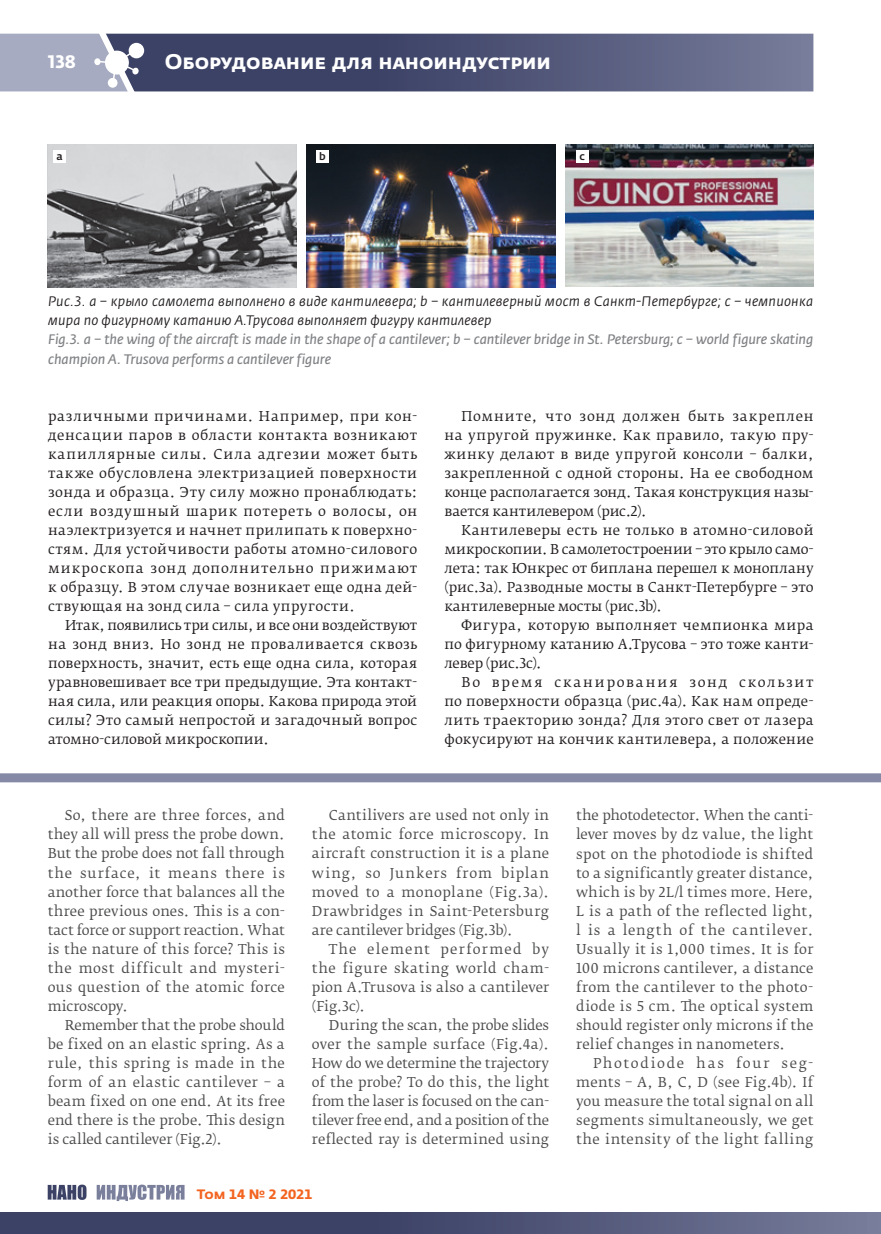
<style>
.page{position:relative;width:881px;height:1234px;background:#fff}
.page>*{position:absolute;margin:0;border:0;box-sizing:border-box;transform-origin:0 0}
.t1{font:700 21px "Fedra Sans Alt Pro";color:#fff}
.t2{font:700 18px "Fedra Sans Alt Pro";color:#fff}
.t3{font:italic 13.65px/19px "Fedra Sans Pro";letter-spacing:-.01em;color:#808285}
.t4{font:italic 13.65px/19px "Fedra Sans Pro";letter-spacing:.015em;color:#231f20}
.t5{font:13.5px/19px "Fedra Serif B Pro";letter-spacing:.015em;color:#4b4c4d;text-align:justify}
.t6{font:13.5px/19px "Fedra Serif B Pro";letter-spacing:.01em;color:#231f20;text-align:justify}
.t7{font:700 13.5px "Fedra Sans Alt Pro";color:#f36421}
.t8{font:500 10.5px "Fedra Sans Pro";color:#231f20}
</style>
<div class="page">
<svg style="left:0;top:33px;width:813px;height:59px;background:#616686"></svg>
<div style="left:0;top:1211px;width:880px;height:22px;background:linear-gradient(to right,#2d3459,#6c7191)"></div>
<div style="left:0;top:773px;width:880px;height:9px;background:#8589a5"></div>
<svg style="left:48px;top:1184px;width:38px;height:15px"></svg>
<svg style="left:97px;top:1184px;width:87px;height:16px"></svg>
<img style="left:48px;top:144px;width:248px;height:143px">
<img style="left:306px;top:144px;width:249px;height:143px">
<img style="left:565px;top:144px;width:248px;height:143px">
<div style="left:54px;top:150px;width:12px;height:12px;background:#fff"></div>
<div style="left:316px;top:150px;width:12px;height:12px;background:#fff"></div>
<div style="left:576px;top:150px;width:12px;height:12px;background:#fff"></div>
<h2 class="t2" style="left:48px;top:50px;width:30px">138</h2>
<h1 class="t1" style="left:165px;top:48px;width:387px">Оборудование для наноиндустрии</h1>
<p class="t8" style="left:57px;top:149px;width:8px">а</p>
<p class="t8" style="left:319px;top:149px;width:8px">b</p>
<p class="t8" style="left:579px;top:149px;width:7px">c</p>
<p class="t4" style="left:48px;top:292px;width:766px">Рис.3. a – крыло самолета выполнено в виде кантилевера; b – кантилеверный мост в Санкт-Петербурге; с – чемпионка мира по фигурному катанию А.Трусова выполняет фигуру кантилевер</p>
<p class="t3" style="left:48px;top:330px;width:766px">Fig.3. a – the wing of the aircraft is made in the shape of a cantilever; b – cantilever bridge in St. Petersburg; с – world figure skating champion A. Trusova performs a cantilever figure</p>
<p class="t6" style="left:48px;top:406px;width:371px">различными причинами. Например, при кон&shy;денсации паров в области контакта возникают капиллярные силы. Сила адгезии может быть также обусловлена электризацией поверхности зонда и образца. Эту силу можно пронаблюдать: если воздушный шарик потереть о волосы, он наэлектризуется и начнет прилипать к поверхно&shy;стям. Для устойчивости работы атомно-силового микроскопа зонд дополнительно прижимают к образцу. В этом случае возникает еще одна дей&shy;ствующая на зонд сила – сила упругости.</p>
<p class="t6" style="left:48px;top:615px;width:371px;text-indent:17px">Итак, появились три силы, и все они воздействуют на зонд вниз. Но зонд не проваливается сквозь поверхность, значит, есть еще одна сила, которая уравновешивает все три предыдущие. Эта контакт&shy;ная сила, или реакция опоры. Какова природа этой силы? Это самый непростой и загадочный вопрос атомно-силовой микроскопии.</p>
<p class="t6" style="left:444px;top:406px;width:370px;text-indent:17px">Помните, что зонд должен быть закреплен на упругой пружинке. Как правило, такую пру&shy;жинку делают в виде упругой консоли – балки, закрепленной с одной стороны. На ее свободном конце располагается зонд. Такая конструкция назы&shy;вается кантилевером (рис.2).</p>
<p class="t6" style="left:444px;top:520px;width:371px;text-indent:17px">Кантилеверы есть не только в атомно-силовой микроскопии. В самолетостроении – это крыло само&shy;лета: так Юнкрес от биплана перешел к моноплану (рис.3a). Разводные мосты в Санкт-Петербурге – это кантилеверные мосты (рис.3b).</p>
<p class="t6" style="left:444px;top:615px;width:370px;text-indent:17px">Фигура, которую выполняет чемпионка мира по фигурному катанию А.Трусова – это тоже канти&shy;левер (рис.3c).</p>
<p class="t6" style="left:444px;top:672px;width:371px;text-indent:17px">Во время сканирования зонд скользит по поверхности образца (рис.4a). Как нам опреде&shy;лить траекторию зонда? Для этого свет от лазера фокусируют на кончик кантилевера, а положение</p>
<p class="t5" style="left:48px;top:806px;width:239px;text-indent:17px">So, there are three forces, and they all will press the probe down.<br>But the probe does not fall through the surface, it means there is another force that balances all the three previous ones. This is a con&shy;tact force or support reaction. What is the nature of this force? This is the most difficult and mysteri&shy;ous question of the atomic force microscopy.</p>
<p class="t5" style="left:48px;top:1015px;width:239px;text-indent:17px">Remember that the probe should be fixed on an elastic spring. As a rule, this spring is made in the form of an elastic cantilever – a beam fixed on one end. At its free end there is the probe. This design is called cantilever (Fig.2).</p>
<p class="t5" style="left:312px;top:806px;width:239px;text-indent:17px">Cantilivers are used not only in the atomic force microscopy. In aircraft construction it is a plane wing, so Junkers from biplan moved to a monoplane (Fig.3a).<br>Drawbridges in Saint-Petersburg are cantilever bridges (Fig.3b).</p>
<p class="t5" style="left:312px;top:939px;width:239px;text-indent:17px">The element performed by the figure skating world cham&shy;pion A.Trusova is also a cantilever (Fig.3c).</p>
<p class="t5" style="left:312px;top:1015px;width:239px;text-indent:17px">During the scan, the probe slides over the sample surface (Fig.4a).<br>How do we determine the trajectory of the probe? To do this, the light from the laser is focused on the can&shy;tilever free end, and a position of the reflected ray is determined using</p>
<p class="t7" style="left:197px;top:1185px;width:117px">Том 14 № 2 2021</p>
<p class="t5" style="left:576px;top:806px;width:239px">the photodetector. When the canti&shy;lever moves by dz value, the light spot on the photodiode is shifted to a significantly greater distance, which is by 2L/l times more. Here, L is a path of the reflected light, l is a length of the cantilever.<br>Usually it is 1,000 times. It is for 100 microns cantilever, a distance from the cantilever to the photo&shy;diode is 5 cm. The optical system should register only microns if the relief changes in nanometers.</p>
<p class="t5" style="left:576px;top:1053px;width:239px;text-indent:17px">Photodiode has four seg&shy;ments – A, B, C, D (see Fig.4b). If you measure the total signal on all segments simultaneously, we get the intensity of the light falling</p>
</div>
